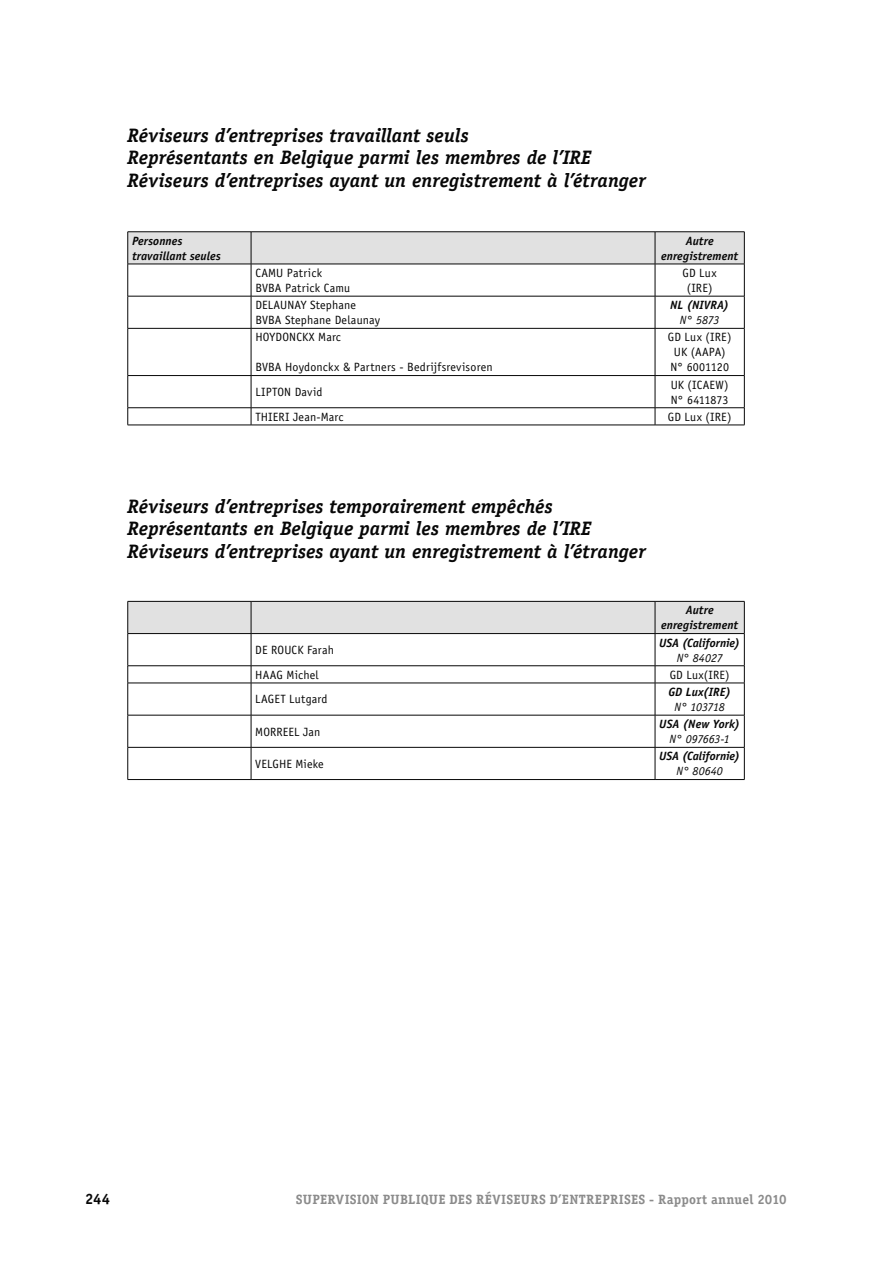
<style>
.page{position:relative;width:893px;height:1263px;background:#fff}
.page>*{position:absolute;margin:0;border:0;box-sizing:border-box;transform-origin:0 0}
.t1{font:italic 700 19.5px/22.5px "Officina Serif Std";color:#070707}
.t2{font:700 15px "Officina Serif Std";color:#070707}
.t3{font:700 13.5px "Officina Serif Std";letter-spacing:.015em;color:#8b8b8b}
.t4{font:12px/15px "Officina Sans Std";letter-spacing:.01em;color:#070707}
.t5{font:italic 700 12px/15px "Officina Sans Std";letter-spacing:.005em;color:#070707;text-align:center}
.t6{font:italic 12px "Officina Sans Std";letter-spacing:-.01em;color:#070707}
</style>
<div class="page">
<div style="left:128px;top:232px;width:616px;height:32px;background:#e1e1e1"></div>
<svg style="left:128px;top:265px;width:616px;height:160px"></svg>
<hr style="left:251px;top:232px;width:1px;height:32px;background:#070707">
<hr style="left:655px;top:232px;width:1px;height:32px;background:#070707">
<hr style="left:128px;top:264px;width:123px;height:1px;background:#070707">
<hr style="left:251px;top:264px;width:404px;height:1px;background:#070707">
<hr style="left:251px;top:264px;width:1px;height:32px;background:#070707">
<hr style="left:655px;top:264px;width:89px;height:1px;background:#070707">
<hr style="left:655px;top:264px;width:1px;height:32px;background:#070707">
<hr style="left:128px;top:296px;width:123px;height:1px;background:#070707">
<hr style="left:251px;top:296px;width:404px;height:1px;background:#070707">
<hr style="left:251px;top:296px;width:1px;height:32px;background:#070707">
<hr style="left:655px;top:296px;width:89px;height:1px;background:#070707">
<hr style="left:655px;top:296px;width:1px;height:32px;background:#070707">
<hr style="left:128px;top:328px;width:123px;height:1px;background:#070707">
<hr style="left:251px;top:328px;width:404px;height:1px;background:#070707">
<hr style="left:251px;top:329px;width:1px;height:46px;background:#070707">
<hr style="left:655px;top:328px;width:89px;height:1px;background:#070707">
<hr style="left:655px;top:329px;width:1px;height:46px;background:#070707">
<hr style="left:128px;top:375px;width:123px;height:1px;background:#070707">
<hr style="left:251px;top:375px;width:404px;height:1px;background:#070707">
<hr style="left:251px;top:376px;width:1px;height:32px;background:#070707">
<hr style="left:655px;top:375px;width:89px;height:1px;background:#070707">
<hr style="left:655px;top:376px;width:1px;height:32px;background:#070707">
<hr style="left:128px;top:407px;width:123px;height:1px;background:#070707">
<hr style="left:251px;top:407px;width:404px;height:1px;background:#070707">
<svg style="left:251px;top:408px;width:1px;height:17px"></svg>
<hr style="left:655px;top:407px;width:89px;height:1px;background:#070707">
<svg style="left:655px;top:408px;width:1px;height:17px"></svg>
<hr style="left:128px;top:231px;width:123px;height:1px;background:#070707">
<hr style="left:127px;top:232px;width:1px;height:32px;background:#070707">
<hr style="left:251px;top:231px;width:404px;height:1px;background:#070707">
<hr style="left:655px;top:231px;width:89px;height:1px;background:#070707">
<hr style="left:744px;top:232px;width:1px;height:32px;background:#070707">
<hr style="left:127px;top:264px;width:1px;height:32px;background:#070707">
<hr style="left:744px;top:264px;width:1px;height:32px;background:#070707">
<hr style="left:127px;top:296px;width:1px;height:32px;background:#070707">
<hr style="left:744px;top:296px;width:1px;height:32px;background:#070707">
<hr style="left:127px;top:329px;width:1px;height:46px;background:#070707">
<hr style="left:744px;top:329px;width:1px;height:46px;background:#070707">
<hr style="left:127px;top:376px;width:1px;height:32px;background:#070707">
<hr style="left:744px;top:376px;width:1px;height:32px;background:#070707">
<svg style="left:127px;top:408px;width:1px;height:17px"></svg>
<svg style="left:744px;top:408px;width:1px;height:17px"></svg>
<hr style="left:128px;top:425px;width:123px;height:1px;background:#070707">
<hr style="left:251px;top:425px;width:404px;height:1px;background:#070707">
<hr style="left:655px;top:425px;width:89px;height:1px;background:#070707">
<div style="left:128px;top:602px;width:616px;height:31px;background:#e1e1e1"></div>
<svg style="left:128px;top:634px;width:616px;height:145px"></svg>
<hr style="left:251px;top:601px;width:1px;height:32px;background:#070707">
<hr style="left:655px;top:601px;width:1px;height:32px;background:#070707">
<hr style="left:128px;top:633px;width:123px;height:1px;background:#070707">
<hr style="left:251px;top:633px;width:404px;height:1px;background:#070707">
<hr style="left:251px;top:634px;width:1px;height:31px;background:#070707">
<hr style="left:655px;top:633px;width:89px;height:1px;background:#070707">
<hr style="left:655px;top:634px;width:1px;height:31px;background:#070707">
<hr style="left:128px;top:665px;width:123px;height:1px;background:#070707">
<hr style="left:251px;top:665px;width:404px;height:1px;background:#070707">
<svg style="left:251px;top:666px;width:1px;height:17px"></svg>
<hr style="left:655px;top:665px;width:89px;height:1px;background:#070707">
<svg style="left:655px;top:666px;width:1px;height:17px"></svg>
<hr style="left:128px;top:683px;width:123px;height:1px;background:#070707">
<hr style="left:251px;top:683px;width:404px;height:1px;background:#070707">
<hr style="left:251px;top:683px;width:1px;height:32px;background:#070707">
<hr style="left:655px;top:683px;width:89px;height:1px;background:#070707">
<hr style="left:655px;top:683px;width:1px;height:32px;background:#070707">
<hr style="left:128px;top:715px;width:123px;height:1px;background:#070707">
<hr style="left:251px;top:715px;width:404px;height:1px;background:#070707">
<hr style="left:251px;top:715px;width:1px;height:32px;background:#070707">
<hr style="left:655px;top:715px;width:89px;height:1px;background:#070707">
<hr style="left:655px;top:715px;width:1px;height:32px;background:#070707">
<hr style="left:128px;top:747px;width:123px;height:1px;background:#070707">
<hr style="left:251px;top:747px;width:404px;height:1px;background:#070707">
<hr style="left:251px;top:747px;width:1px;height:32px;background:#070707">
<hr style="left:655px;top:747px;width:89px;height:1px;background:#070707">
<hr style="left:655px;top:747px;width:1px;height:32px;background:#070707">
<hr style="left:128px;top:601px;width:123px;height:1px;background:#070707">
<hr style="left:127px;top:601px;width:1px;height:32px;background:#070707">
<hr style="left:251px;top:601px;width:404px;height:1px;background:#070707">
<hr style="left:655px;top:601px;width:89px;height:1px;background:#070707">
<hr style="left:744px;top:601px;width:1px;height:32px;background:#070707">
<hr style="left:127px;top:634px;width:1px;height:31px;background:#070707">
<hr style="left:744px;top:634px;width:1px;height:31px;background:#070707">
<svg style="left:127px;top:666px;width:1px;height:17px"></svg>
<svg style="left:744px;top:666px;width:1px;height:17px"></svg>
<hr style="left:127px;top:683px;width:1px;height:32px;background:#070707">
<hr style="left:744px;top:683px;width:1px;height:32px;background:#070707">
<hr style="left:127px;top:715px;width:1px;height:32px;background:#070707">
<hr style="left:744px;top:715px;width:1px;height:32px;background:#070707">
<hr style="left:127px;top:747px;width:1px;height:32px;background:#070707">
<hr style="left:744px;top:747px;width:1px;height:32px;background:#070707">
<hr style="left:128px;top:779px;width:123px;height:1px;background:#070707">
<hr style="left:251px;top:779px;width:404px;height:1px;background:#070707">
<hr style="left:655px;top:779px;width:89px;height:1px;background:#070707">
<p class="t1" style="left:128px;top:124px;width:520px">Réviseurs d’entreprises travaillant seuls<br>Représentants en Belgique parmi les membres de l’IRE<br>Réviseurs d’entreprises ayant un enregistrement à l’étranger</p>
<p class="t5" style="left:132px;top:233px;width:90px;text-align:left">Personnes travaillant seules</p>
<p class="t5" style="left:661px;top:233px;width:79px">Autre enregistrement</p>
<p class="t4" style="left:255px;top:265px;width:96px">CAMU Patrick<br>BVBA Patrick Camu</p>
<p class="t4" style="left:683px;top:265px;width:36px;text-align:center">GD Lux (IRE)</p>
<p class="t4" style="left:255px;top:298px;width:126px">DELAUNAY Stephane<br>BVBA Stephane Delaunay</p>
<p class="t5" style="left:670px;top:297px;width:60px">NL (NIVRA)</p>
<p class="t6" style="left:680px;top:313px;width:41px">N° 5873</p>
<p class="t4" style="left:255px;top:330px;width:87px">HOYDONCKX Marc</p>
<p class="t4" style="left:255px;top:360px;width:239px">BVBA Hoydonckx &amp; Partners - Bedrijfsrevisoren</p>
<p class="t4" style="left:668px;top:330px;width:65px">GD Lux (IRE)<br>UK (AAPA)<br>N° 6001120</p>
<p class="t4" style="left:255px;top:384px;width:69px">LIPTON David</p>
<p class="t4" style="left:671px;top:377px;width:60px">UK (ICAEW)<br>N° 6411873</p>
<p class="t4" style="left:255px;top:409px;width:90px">THIERI Jean-Marc</p>
<p class="t4" style="left:668px;top:409px;width:65px">GD Lux (IRE)</p>
<p class="t1" style="left:128px;top:495px;width:520px">Réviseurs d’entreprises temporairement empêchés<br>Représentants en Belgique parmi les membres de l’IRE<br>Réviseurs d’entreprises ayant un enregistrement à l’étranger</p>
<p class="t4" style="left:255px;top:642px;width:80px">DE ROUCK Farah</p>
<p class="t5" style="left:661px;top:603px;width:79px">Autre enregistrement</p>
<p class="t5" style="left:659px;top:635px;width:82px">USA (Californie)</p>
<p class="t6" style="left:677px;top:650px;width:48px">N° 84027</p>
<p class="t4" style="left:255px;top:667px;width:65px">HAAG Michel</p>
<p class="t4" style="left:670px;top:667px;width:62px">GD Lux(IRE)</p>
<p class="t4" style="left:255px;top:692px;width:74px">LAGET Lutgard</p>
<p class="t5" style="left:668px;top:684px;width:64px">GD Lux(IRE)</p>
<p class="t6" style="left:674px;top:700px;width:52px">N° 103718</p>
<p class="t4" style="left:255px;top:724px;width:67px">MORREEL Jan</p>
<p class="t4" style="left:255px;top:756px;width:70px">VELGHE Mieke</p>
<p class="t5" style="left:659px;top:716px;width:82px">USA (New York)</p>
<p class="t6" style="left:670px;top:732px;width:62px">N° 097663-1</p>
<p class="t5" style="left:659px;top:749px;width:82px">USA (Californie)</p>
<p class="t6" style="left:676px;top:764px;width:48px">N° 80640</p>
<p class="t2" style="left:85px;top:1190px;width:27px">244</p>
<p class="t3" style="left:296px;top:1191px;width:492px">SUPERVISION PUBLIQUE DES RÉVISEURS D’ENTREPRISES - RAPPORT ANNUEL 2010</p>
</div>
